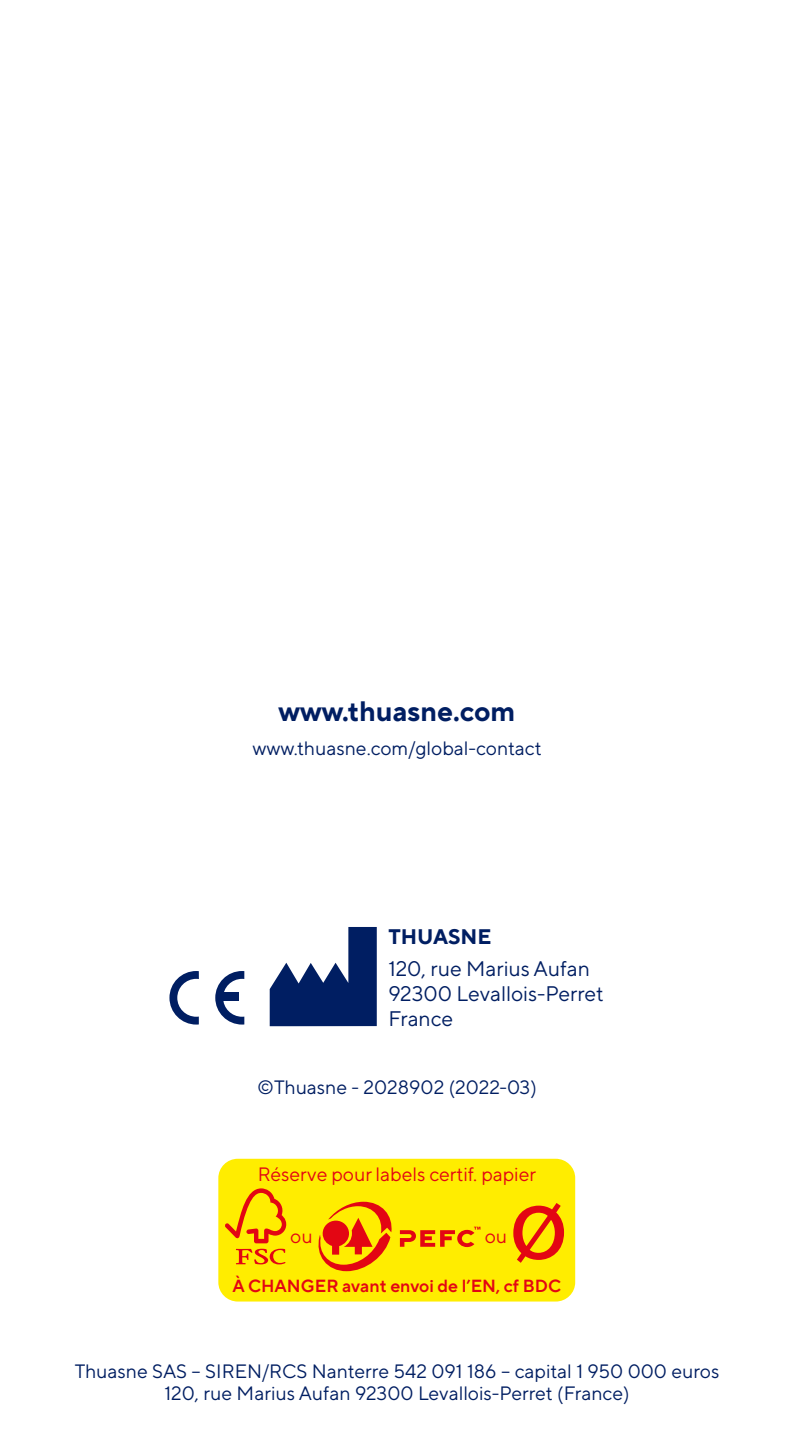
<style>
.page{position:relative;width:794px;height:1449px;background:#fff}
.page>*{position:absolute;margin:0;border:0;box-sizing:border-box;transform-origin:0 0}
.t1{font:107.1px "Myriad Pro";color:#e30613}
.t2{font:700 28px "TT Norms Pro";color:#001e62}
.t3{font:21px/25.2px "TT Norms Pro";color:#001e62}
.t4{font:700 21px "TT Norms Pro";color:#001e62}
.t5{font:19.25px/22.8px "TT Norms Pro";color:#001e62;text-align:center}
.t6{font:19.25px "TT Norms Pro";color:#e30613}
.t7{font:600 17.5px "TT Norms Pro";color:#e30613}
</style>
<div class="page">
<svg style="left:270px;top:927px;width:107px;height:99px"></svg>
<svg style="left:169px;top:971px;width:30px;height:53px"></svg>
<svg style="left:215px;top:971px;width:29px;height:53px"></svg>
<div style="left:219px;top:992px;width:20px;height:8px;background:#001e62"></div>
<div style="left:220px;top:1160px;width:353px;height:139px;background:#ffed00;border-radius:17px"></div>
<div style="left:218px;top:1158px;width:357px;height:143px;border:4px solid #ffed00;border-radius:17px"></div>
<svg style="left:318px;top:1201px;width:74px;height:70px"></svg>
<svg style="left:400px;top:1226px;width:80px;height:21px"></svg>
<svg style="left:225px;top:1188px;width:61px;height:76px"></svg>
<h2 class="t2" style="left:279px;top:691px;width:238px">www.thuasne.com</h2>
<p class="t5" style="left:252px;top:735px;width:291px">www.thuasne.com/global-contact</p>
<p class="t4" style="left:388px;top:921px;width:105px">THUASNE</p>
<p class="t3" style="left:388px;top:954px;width:217px">120, rue Marius Aufan<br>92300 Levallois-Perret<br>France</p>
<p class="t5" style="left:257px;top:1074px;width:281px">©Thuasne - 2028902 (2022-03)</p>
<p class="t6" style="left:258px;top:1160px;width:280px">Réserve pour labels certif. papier</p>
<h1 class="t1" style="left:509px;top:1156px;width:60px">ø</h1>
<p class="t6" style="left:290px;top:1222px;width:24px">ou</p>
<p class="t6" style="left:485px;top:1222px;width:24px">ou</p>
<p class="t7" style="left:232px;top:1272px;width:330px">À CHANGER avant envoi de l’EN, cf BDC</p>
<p class="t5" style="left:75px;top:1358px;width:646px">Thuasne SAS – SIREN/RCS Nanterre 542 091 186 – capital 1 950 000 euros<br>120, rue Marius Aufan 92300 Levallois-Perret (France)</p>
</div>
